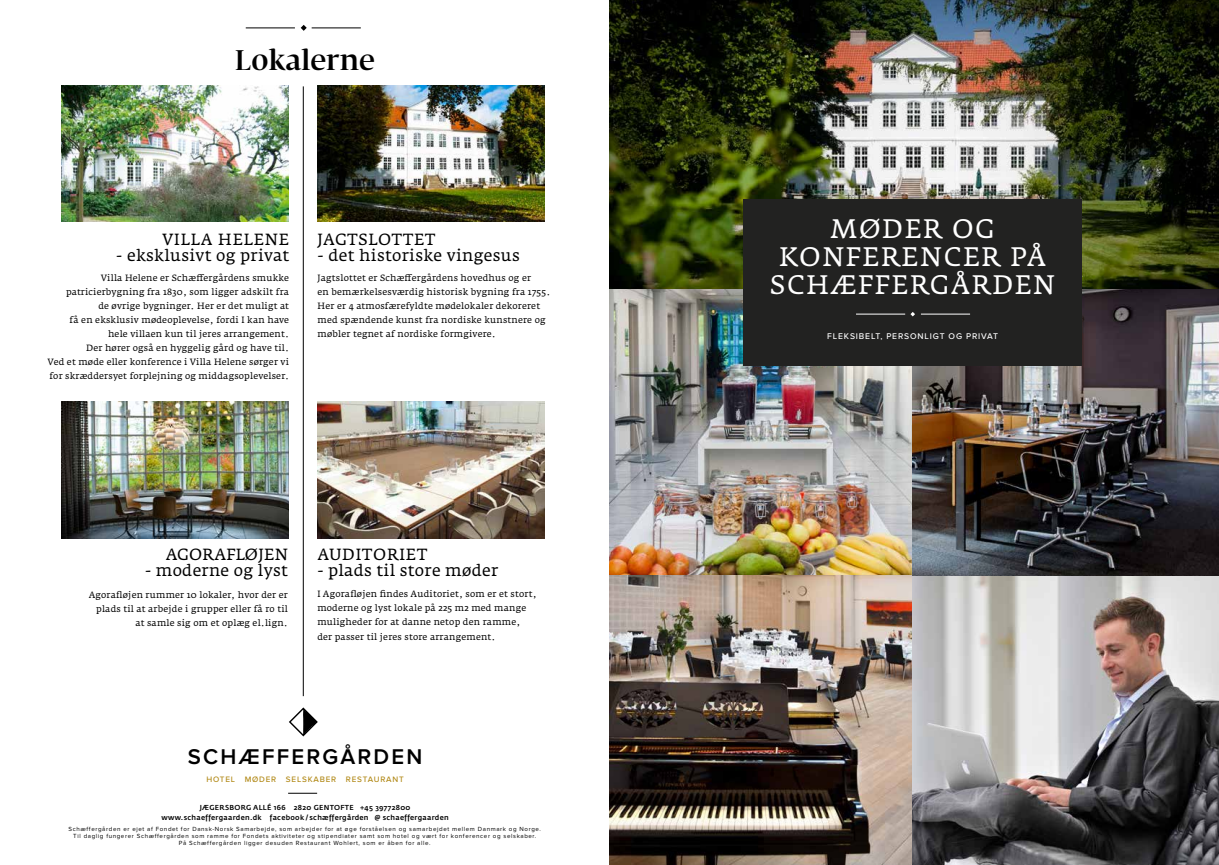
<style>
.page{position:relative;width:1219px;height:865px;background:#fff}
.page>*{position:absolute;margin:0;border:0;box-sizing:border-box;transform-origin:0 0}
.t1{font:600 28px "Fedra Serif Display";letter-spacing:.02em;color:#000}
.t2{font:26.5px/27.9px "Fedra Serif A Pro";letter-spacing:.06em;color:#fff;text-align:center}
.t3{font:600 22.1px "Proxima Nova";letter-spacing:.1em;color:#000}
.t4{font:16px "Fedra Serif A Pro";letter-spacing:.02em;color:#000}
.t5{font:16px "Fedra Serif A Pro";letter-spacing:.05em;color:#000}
.t6{font:9px/14px "Fedra Serif A Pro";letter-spacing:.02em;color:#000}
.t7{font:500 8.6px "Proxima Nova";letter-spacing:.1em;color:#fff}
.t8{font:500 8.2px "Proxima Nova";letter-spacing:.1em;color:#b18815}
.t9{font:500 7.2px/9.5px "Fedra Sans Std";letter-spacing:.04em;color:#000;text-align:center}
.t10{font:6.2px/7px "Proxima Nova";letter-spacing:.1em;color:#000;text-align:center}
.s1{color:#222221}
</style>
<div class="page">
<img style="left:609px;top:0;width:610px;height:865px">
<div style="left:744px;top:199px;width:338px;height:166px;background:#222221"></div>
<svg style="left:288px;top:793px;width:29px;height:1px"></svg>
<hr style="left:856px;top:314px;width:49px;height:1px;background:#fff">
<hr style="left:921px;top:314px;width:49px;height:1px;background:#fff">
<svg style="left:910px;top:312px;width:5px;height:4px"></svg>
<svg style="left:289px;top:707px;width:29px;height:30px"></svg>
<hr style="left:246px;top:28px;width:49px;height:1px;background:#000">
<hr style="left:312px;top:28px;width:49px;height:1px;background:#000">
<svg style="left:301px;top:25px;width:6px;height:6px"></svg>
<img style="left:62px;top:86px;width:227px;height:136px">
<img style="left:318px;top:86px;width:226px;height:136px">
<img style="left:318px;top:402px;width:226px;height:136px">
<img style="left:62px;top:402px;width:227px;height:136px">
<hr style="left:303px;top:86px;width:1px;height:610px;background:#000">
<h1 class="t1" style="left:236px;top:44px;width:141px">Lokalerne</h1>
<h3 class="t5" style="left:162px;top:229px;width:128px">VILLA HELENE</h3>
<h3 class="t4" style="left:116px;top:245px;width:174px">- eksklusivt og privat</h3>
<p class="t6" style="left:47px;top:271px;width:243px;text-align:right">Villa Helene er Schæffergårdens smukke patricierbygning fra 1830, som ligger adskilt fra<br>de øvrige bygninger. Her er det muligt at<br>få en eksklusiv mødeoplevelse, fordi I kan have<br>hele villaen kun til jeres arrangement.<br>Der hører også en hyggelig gård og have til.<br>Ved et møde eller konference i Villa Helene sørger vi for skræddersyet forplejning og middagsoplevelser.</p>
<h3 class="t5" style="left:318px;top:229px;width:119px">JAGTSLOTTET</h3>
<h3 class="t4" style="left:318px;top:245px;width:204px">- det historiske vingesus</h3>
<p class="t6" style="left:318px;top:271px;width:234px">Jagtslottet er Schæffergårdens hovedhus og er<br>en bemærkelsesværdig historisk bygning fra 1755.<br>Her er 4 atmosfærefyldte mødelokaler dekoreret med spændende kunst fra nordiske kunstnere og møbler tegnet af nordiske formgivere.</p>
<h3 class="t4" style="left:166px;top:544px;width:124px">AGORAFLØJEN</h3>
<h3 class="t4" style="left:145px;top:560px;width:144px">- moderne og lyst</h3>
<p class="t6" style="left:89px;top:588px;width:201px;text-align:right">Agorafløjen rummer 10 lokaler, hvor der er plads til at arbejde i grupper eller få ro til at samle sig om et oplæg el.lign.</p>
<h3 class="t5" style="left:317px;top:545px;width:111px">AUDITORIET</h3>
<h3 class="t4" style="left:317px;top:561px;width:182px">- plads til store møder</h3>
<p class="t6" style="left:317px;top:587px;width:221px">I Agorafløjen findes Auditoriet, som er et stort, moderne og lyst lokale på 225 m2 med mange muligheder for at danne netop den ramme, der passer til jeres store arrangement.</p>
<h3 class="t3" style="left:188px;top:744px;width:236px">SCHÆFFERGÅRDEN</h3>
<p class="t8" style="left:206px;top:774px;width:199px">HOTEL MØDER SELSKABER RESTAURANT</p>
<p class="t9" style="left:161px;top:802px;width:289px">JÆGERSBORG ALLÉ 166 2820 GENTOFTE +45 39772800 www.schaeffergaarden.dk facebook / schæffergården @ schaeffergaarden</p>
<p class="t10" style="left:68px;top:825px;width:474px">Schæffergården er ejet af Fondet for Dansk-Norsk Samarbejde, som arbejder for at øge forståelsen og samarbejdet mellem Danmark og Norge.<br>Til daglig fungerer Schæffergården som ramme for Fondets aktiviteter og stipendiater samt som hotel og vært for konferencer og selskaber.<br>På Schæffergården ligger desuden Restaurant Wohlert, som er åben for alle.</p>
<h2 class="t2" style="left:779px;top:215px;width:268px">MØDER OG<br>KONFERENCER PÅ</h2>
<h2 class="t2" style="left:770px;top:271px;width:310px">SCHÆFFERGÅRDEN<span class="s1">N</span></h2>
<p class="t7" style="left:827px;top:331px;width:172px">FLEKSIBELT, PERSONLIGT OG PRIVAT</p>
</div>
